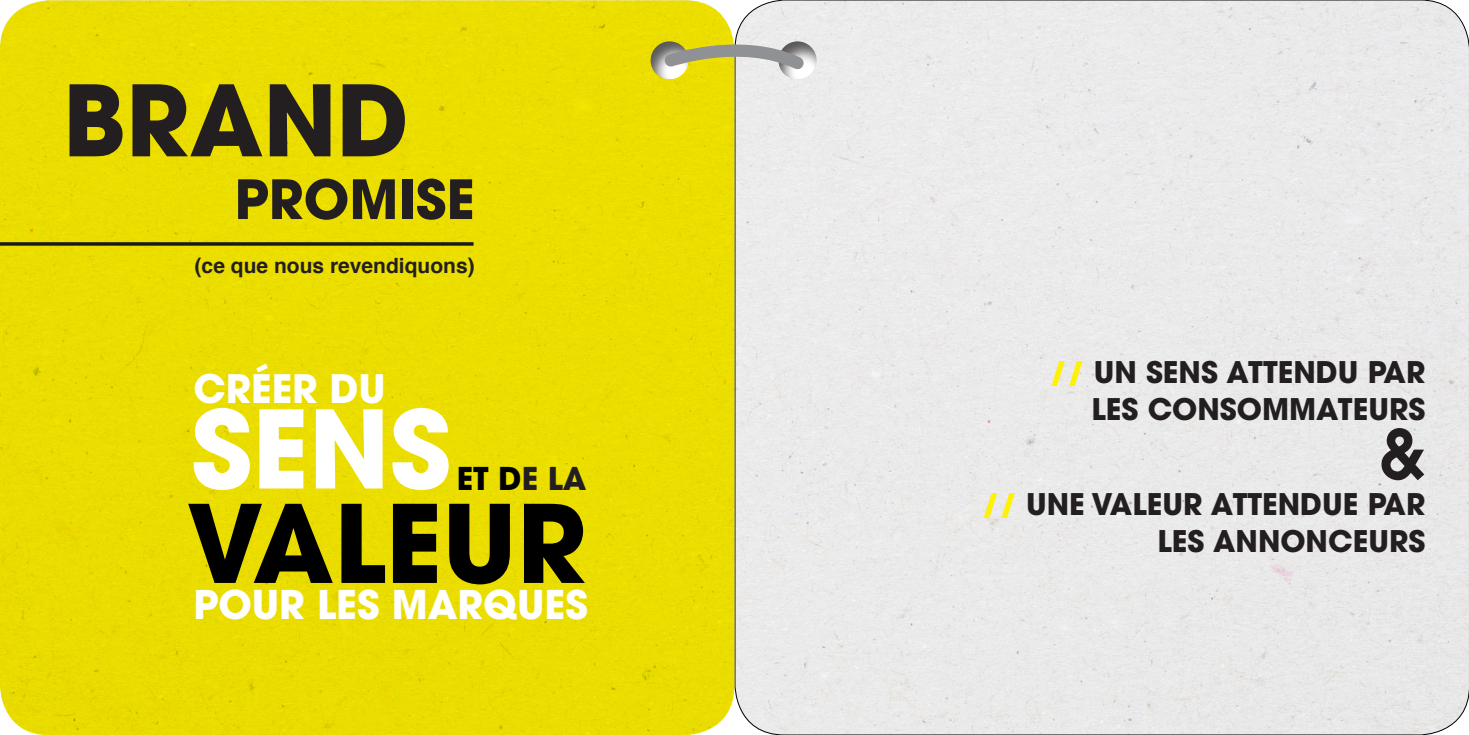
<style>
.page{position:relative;width:1469px;height:735px;background:#fff}
.page>*{position:absolute;margin:0;border:0;box-sizing:border-box;transform-origin:0 0}
.t1{font:700 106.75px "Avant Garde LT";color:#000001}
.t2{font:700 106.75px "Avant Garde LT";color:#fff}
.t3{font:700 97.3px "Avant Garde LT";color:#231f20}
.t4{font:600 67.73px "Avant Garde LT";color:#231f20}
.t5{font:700 53.55px "Avant Garde LT";color:#231f20}
.t6{font:700 39.38px "Avant Garde LT";color:#fff}
.t7{font:700 38.85px "Avant Garde LT";color:#fff}
.t8{font:700 31.15px "Avant Garde LT";color:#000001}
.t9{font:700 29.57px "Avant Garde LT";color:#231f20}
.t10{font:700 21px "Helvetica";color:#231f20}
.s1{color:#231f20}
.s2{color:#fff101}
</style>
<div class="page">
<img style="left:0;top:0;width:1468px;height:734px">
<div style="left:777px;top:40px;width:42px;height:42px;background:#231f20;opacity:.75"></div>
<div style="left:649px;top:40px;width:42px;height:42px;background:#231f20;opacity:.75"></div>
<svg style="left:658px;top:37px;width:155px;height:42px;background:#c7c38c"></svg>
<hr style="left:0;top:242px;width:473px;height:3px;background:#1c191b">
<p class="t3" style="left:63px;top:57px;width:348px">BRAND</p>
<p class="t5" style="left:234px;top:164px;width:242px">PROMISE</p>
<p class="t10" style="left:195px;top:248px;width:282px">(ce que nous revendiquons)</p>
<p class="t7" style="left:193px;top:363px;width:194px">CRÉER DU</p>
<p class="t2" style="left:191px;top:379px;width:261px">SENS</p>
<p class="t1" style="left:186px;top:474px;width:401px">VALEUR</p>
<p class="t8" style="left:457px;top:457px;width:131px">ET D<span class="s1">E LA</span></p>
<p class="t6" style="left:193px;top:579px;width:396px">POUR LES MARQUES</p>
<p class="t9" style="left:1049px;top:353px;width:377px"><span class="s2">//</span> UN SENS ATTENDU PAR</p>
<p class="t9" style="left:1091px;top:389px;width:335px">LES CONSOMMATEURS</p>
<p class="t4" style="left:1379px;top:410px;width:48px">&amp;</p>
<p class="t9" style="left:981px;top:485px;width:445px"><span class="s2">//</span> UNE VALEUR ATTENDUE PAR</p>
<p class="t9" style="left:1157px;top:521px;width:269px">LES ANNONCEURS</p>
</div>
